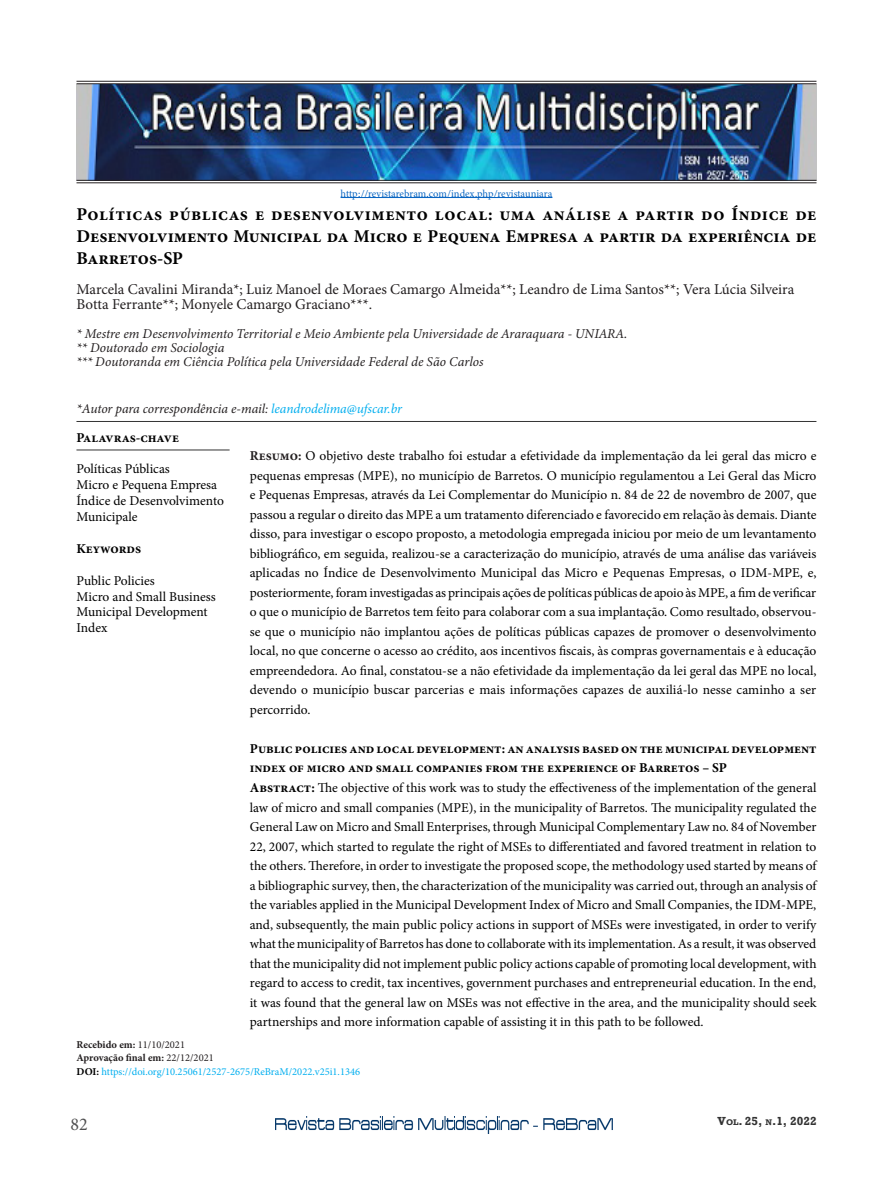
<style>
.page{position:relative;width:893px;height:1191px;background:#fff}
.page>*{position:absolute;margin:0;border:0;box-sizing:border-box;transform-origin:0 0}
.Nomes_autores{font:700 18px/21.9px "Minion Pro";color:#000;text-align:justify}
.t1{font:18px "Minion Pro";color:#4f4f50}
.Nomes_autores-2{font:15px/14.4px "Minion Pro";color:#231f20}
.Nomes_autores-3{font:13.5px/19.5px "Minion Pro";color:#000;text-align:justify}
.Nomes_autores-4{font:italic 13.5px "Minion 3";color:#231f20}
.Nomes_autores-5{font:700 13.5px/19.5px "Minion Pro";color:#000}
.Nomes_autores-6{font:italic 13.5px "Minion Pro";letter-spacing:-.01em;color:#231f20}
.t2{font:700 12px "Rockwell";color:#333}
.Corpo_do_texto{font:10.5px "Minion Pro";color:#00aeef}
.Citação_com_recuo{font:10.5px "Minion 3";letter-spacing:-.005em;color:#0563c1}
.Corpo_do_texto-2{font:700 10.5px "Minion Pro";color:#231f20}
.s1{color:#00aeef}
.s2{font-weight:700;color:#231f20}
.s3{font-weight:700}
.s4{font-weight:400}
.s5{font-weight:700;color:#000}
.s6{font-size:8.4px}
</style>
<div class="page">
<img style="left:275px;top:1116px;width:338px;height:17px">
<hr style="left:341px;top:197px;width:211px;height:1px;background:#0563c1">
<hr style="left:76px;top:421px;width:740px;height:1px;background:#333">
<img style="left:77px;top:84px;width:739px;height:96px">
<hr style="left:76px;top:81px;width:740px;height:1px;background:#231f20">
<hr style="left:76px;top:83px;width:740px;height:1px;background:#231f20">
<hr style="left:76px;top:180px;width:740px;height:1px;background:#231f20">
<hr style="left:76px;top:182px;width:740px;height:1px;background:#231f20">
<hr style="left:76px;top:450px;width:154px;height:1px;background:#333">
<p class="Citação_com_recuo" style="left:341px;top:186px;width:213px">http://revistarebram.com/index.php/revistauniara</p>
<p class="Nomes_autores" style="left:76px;top:203px;width:742px">Políticas públicas e desenvolvimento local: uma análise a partir do Índice de Desenvolvimento Municipal da Micro e Pequena Empresa a partir da experiência de Barretos-SP</p>
<p class="Nomes_autores-2" style="left:76px;top:282px;width:719px">Marcela Cavalini Miranda*; Luiz Manoel de Moraes Camargo Almeida**; Leandro de Lima Santos**; Vera Lúcia Silveira<br>Botta Ferrante**; Monyele Camargo Graciano***.</p>
<p class="Nomes_autores-4" style="left:76px;top:324px;width:552px">* Mestre em Desenvolvimento Territorial e Meio Ambiente pela Universidade de Araraquara - UNIARA.</p>
<p class="Nomes_autores-4" style="left:76px;top:338px;width:149px">** Doutorado em Sociologia</p>
<p class="Nomes_autores-4" style="left:76px;top:353px;width:409px">*** Doutoranda em Ciência Política pela Universidade Federal de São Carlos</p>
<p class="Nomes_autores-6" style="left:76px;top:399px;width:327px">*Autor para correspondência e-mail: <span class="s1">leandrodelima@ufscar.br</span></p>
<p class="Nomes_autores-5" style="left:76px;top:427px;width:104px">Palavras-chave</p>
<p class="Nomes_autores-3" style="left:76px;top:459px;width:95px">Políticas Públicas</p>
<p class="Nomes_autores-3" style="left:76px;top:475px;width:142px">Micro e Pequena Empresa</p>
<p class="Nomes_autores-3" style="left:76px;top:491px;width:149px">Índice de Desenvolvimento</p>
<p class="Nomes_autores-3" style="left:76px;top:507px;width:63px">Municipale</p>
<p class="Nomes_autores-5" style="left:76px;top:538px;width:66px">Keywords</p>
<p class="Nomes_autores-3" style="left:76px;top:570px;width:80px">Public Policies</p>
<p class="Nomes_autores-3" style="left:76px;top:586px;width:141px">Micro and Small Business</p>
<p class="Nomes_autores-3" style="left:76px;top:602px;width:133px">Municipal Development</p>
<p class="Nomes_autores-3" style="left:76px;top:618px;width:32px">Index</p>
<p class="Nomes_autores-3" style="left:250px;top:446px;width:568px"><span class="s2">Resumo:</span> O objetivo deste trabalho foi estudar a efetividade da implementação da lei geral das micro e pequenas empresas (MPE), no município de Barretos. O município regulamentou a Lei Geral das Micro e Pequenas Empresas, através da Lei Complementar do Município n. 84 de 22 de novembro de 2007, que passou a regular o direito das MPE a um tratamento diferenciado e favorecido em relação às demais. Diante disso, para investigar o escopo proposto, a metodologia empregada iniciou por meio de um levantamento bibliográfico, em seguida, realizou-se a caracterização do município, através de uma análise das variáveis aplicadas no Índice de Desenvolvimento Municipal das Micro e Pequenas Empresas, o IDM-MPE, e, posteriormente, foram investigadas as principais ações de políticas públicas de apoio às MPE, a fim de verificar o que o município de Barretos tem feito para colaborar com a sua implantação. Como resultado, observou&shy;se que o município não implantou ações de políticas públicas capazes de promover o desenvolvimento local, no que concerne o acesso ao crédito, aos incentivos fiscais, às compras governamentais e à educação empreendedora. Ao final, constatou-se a não efetividade da implementação da lei geral das MPE no local, devendo o município buscar parcerias e mais informações capazes de auxiliá-lo nesse caminho a ser percorrido.</p>
<p class="Nomes_autores-5" style="left:250px;top:738px;width:568px">Public policies and local development: an analysis based on the municipal development index of micro and small companies from the experience of Barretos – SP</p>
<p class="Nomes_autores-3" style="left:250px;top:778px;width:568px"><span class="s3">Abstract:</span> The objective of this work was to study the effectiveness of the implementation of the general law of micro and small companies (MPE), in the municipality of Barretos. The municipality regulated the General Law on Micro and Small Enterprises, through Municipal Complementary Law no. 84 of November 22, 2007, which started to regulate the right of MSEs to differentiated and favored treatment in relation to the others. Therefore, in order to investigate the proposed scope, the methodology used started by means of a bibliographic survey, then, the characterization of the municipality was carried out, through an analysis of the variables applied in the Municipal Development Index of Micro and Small Companies, the IDM-MPE, and, subsequently, the main public policy actions in support of MSEs were investigated, in order to verify what the municipality of Barretos has done to collaborate with its implementation. As a result, it was observed that the municipality did not implement public policy actions capable of promoting local development, with regard to access to credit, tax incentives, government purchases and entrepreneurial education. In the end, it was found that the general law on MSEs was not effective in the area, and the municipality should seek partnerships and more information capable of assisting it in this path to be followed.</p>
<p class="Corpo_do_texto-2" style="left:76px;top:1036px;width:110px">Recebido em: <span class="s4">11/10/2021</span></p>
<p class="Corpo_do_texto-2" style="left:76px;top:1050px;width:139px">Aprovação final em: <span class="s4">22/12/2021</span></p>
<p class="Corpo_do_texto" style="left:76px;top:1064px;width:285px"><span class="s5">DOI:</span> https://doi.org/10.25061/2527-2675/ReBraM/2022.v25i1.1346</p>
<h1 class="t1" style="left:71px;top:1111px;width:19px">82</h1>
<p class="t2" style="left:718px;top:1113px;width:101px">V<span class="s6">ol</span>. 25, <span class="s6">n</span>.1, 2022</p>
</div>
